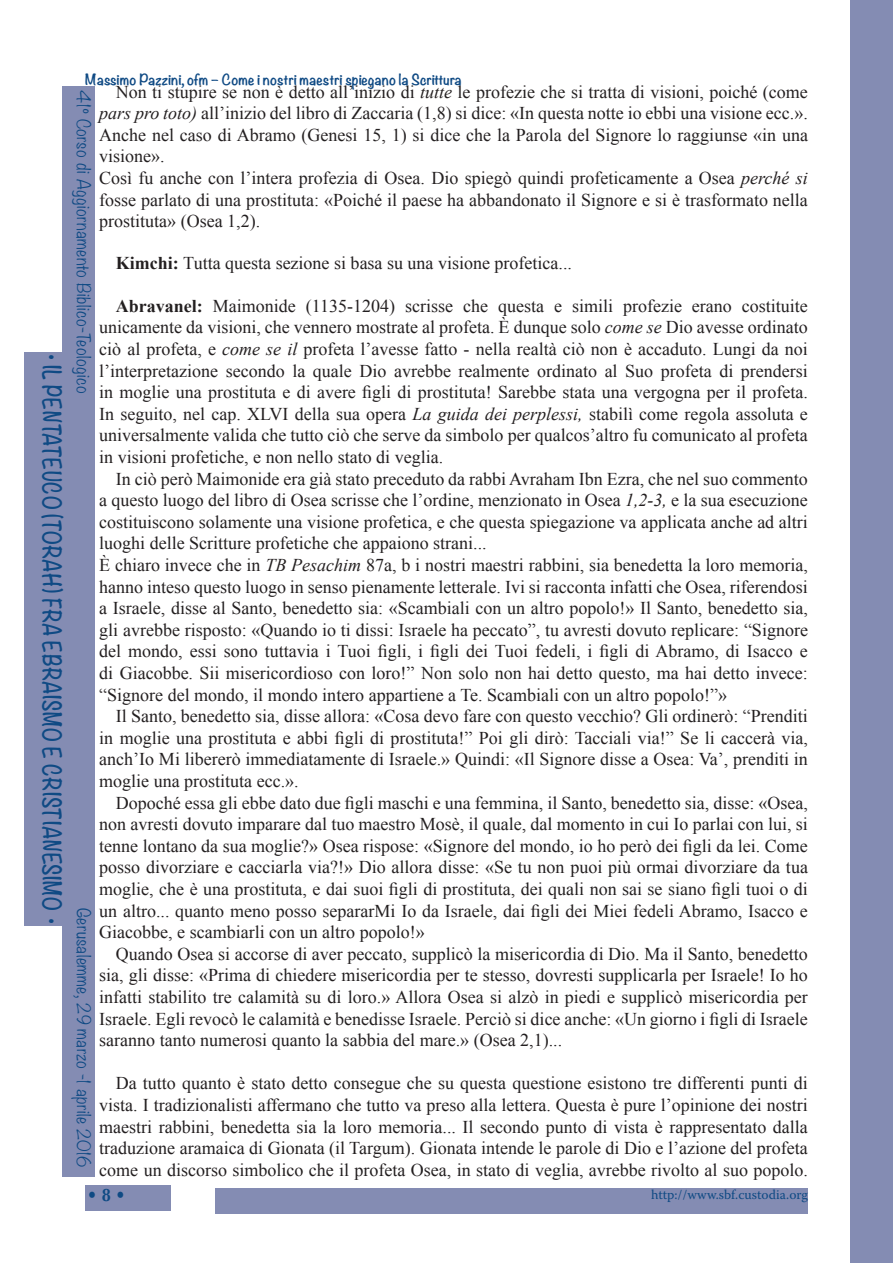
<style>
.page{position:relative;width:893px;height:1263px;background:#fff}
.page>*{position:absolute;margin:0;border:0;box-sizing:border-box;transform-origin:0 0}
.t1{font:700 22.5px "Noteworthy";letter-spacing:.025em;color:#0f4a84;scale:.8 1}
.t2{font:700 18.15px "Optima";color:#0f4a84;scale:.91 1}
.t3{font:18px/21.6px "Times New Roman";color:#231f20;text-align:justify}
.t4{font:300 16.5px "Noteworthy";letter-spacing:.025em;color:#0f4a84}
.t5{font:700 13.5px "Noteworthy";color:#0f4a84}
.t6{font:13.5px "Warnock Pro";color:#0f4a84}
.s1{font-style:italic}
.s2{font-weight:700}
</style>
<div class="page">
<div style="left:850px;top:0;width:43px;height:1263px;background:#848cb3"></div>
<div style="left:215px;top:1188px;width:593px;height:26px;background:#848cb3"></div>
<div style="left:85px;top:1185px;width:85px;height:26px;background:#848cb3"></div>
<div style="left:62px;top:86px;width:33px;height:1090px;background:#848cb3"></div>
<div style="left:25px;top:352px;width:46px;height:574px;background:#848cb3"></div>
<p class="t5" style="left:85px;top:68px;width:378px">Massimo Pazzini, ofm – Come i nostri maestri spiegano la Scrittura</p>
<p class="t4" style="left:98px;top:90px;width:305px;rotate:90deg">41º Corso di Aggiornamento Biblico-Teologico</p>
<p class="t3" style="left:99px;top:80px;width:710px;text-indent:16px">Non ti stupire se non è detto all’inizio di <span class="s1">tutte</span> le profezie che si tratta di visioni, poiché (come <span class="s1">pars pro toto)</span> all’inizio del libro di Zaccaria (1,8) si dice: «In questa notte io ebbi una visione ecc.».<br>Anche nel caso di Abramo (Genesi 15, 1) si dice che la Parola del Signore lo raggiunse «in una visione».</p>
<p class="t3" style="left:99px;top:167px;width:710px">Così fu anche con l’intera profezia di Osea. Dio spiegò quindi profeticamente a Osea <span class="s1">perché si </span>fosse parlato di una prostituta: «Poiché il paese ha abbandonato il Signore e si è trasformato nella prostituta» (Osea 1,2).</p>
<p class="t3" style="left:116px;top:251px;width:458px"><span class="s2">Kimchi:</span> Tutta questa sezione si basa su una visione profetica...</p>
<p class="t3" style="left:99px;top:295px;width:710px;text-indent:17px"><span class="s2">Abravanel:</span> Maimonide (1135‑1204) scrisse che questa e simili profezie erano costituite unicamente da visioni, che vennero mostrate al profeta. È dunque solo <span class="s1">come se</span> Dio avesse ordinato ciò al profeta, e <span class="s1">come se il</span> profeta l’avesse fatto ‑ nella realtà ciò non è accaduto. Lungi da noi l’interpretazione secondo la quale Dio avrebbe realmente ordinato al Suo profeta di prendersi in moglie una prostituta e di avere figli di prostituta! Sarebbe stata una vergogna per il profeta.<br>In seguito, nel cap. XLVI della sua opera <span class="s1">La guida dei perplessi,</span> stabilì come regola assoluta e universalmente valida che tutto ciò che serve da simbolo per qualcos’altro fu comunicato al profeta in visioni profetiche, e non nello stato di veglia.</p>
<p class="t3" style="left:99px;top:467px;width:710px;text-indent:16px">In ciò però Maimonide era già stato preceduto da rabbi Avraham Ibn Ezra, che nel suo commento a questo luogo del libro di Osea scrisse che l’ordine, menzionato in Osea <span class="s1">1,2‑3,</span> e la sua esecuzione costituiscono solamente una visione profetica, e che questa spiegazione va applicata anche ad altri luoghi delle Scritture profetiche che appaiono strani...</p>
<p class="t3" style="left:99px;top:554px;width:710px">È chiaro invece che in <span class="s1">TB Pesachim</span> 87a, b i nostri maestri rabbini, sia benedetta la loro memoria, hanno inteso questo luogo in senso pienamente letterale. Ivi si racconta infatti che Osea, riferendosi a Israele, disse al Santo, benedetto sia: «Scambiali con un altro popolo!» Il Santo, benedetto sia, gli avrebbe risposto: «Quando io ti dissi: Israele ha peccato”, tu avresti dovuto replicare: “Signore del mondo, essi sono tuttavia i Tuoi figli, i figli dei Tuoi fedeli, i figli di Abramo, di Isacco e di Giacobbe. Sii misericordioso con loro!” Non solo non hai detto questo, ma hai detto invece: “Signore del mondo, il mondo intero appartiene a Te. Scambiali con un altro popolo!”»</p>
<p class="t3" style="left:99px;top:705px;width:710px;text-indent:16px">Il Santo, benedetto sia, disse allora: «Cosa devo fare con questo vecchio? Gli ordinerò: “Prenditi in moglie una prostituta e abbi figli di prostituta!” Poi gli dirò: Tacciali via!” Se li caccerà via, anch’Io Mi libererò immediatamente di Israele.» Quindi: «Il Signore disse a Osea: Va’, prenditi in moglie una prostituta ecc.».</p>
<p class="t3" style="left:99px;top:791px;width:710px;text-indent:16px">Dopoché essa gli ebbe dato due figli maschi e una femmina, il Santo, benedetto sia, disse: «Osea, non avresti dovuto imparare dal tuo maestro Mosè, il quale, dal momento in cui Io parlai con lui, si tenne lontano da sua moglie?» Osea rispose: «Signore del mondo, io ho però dei figli da lei. Come posso divorziare e cacciarla via?!» Dio allora disse: «Se tu non puoi più ormai divorziare da tua moglie, che è una prostituta, e dai suoi figli di prostituta, dei quali non sai se siano figli tuoi o di un altro... quanto meno posso separarMi Io da Israele, dai figli dei Miei fedeli Abramo, Isacco e Giacobbe, e scambiarli con un altro popolo!»</p>
<p class="t3" style="left:99px;top:943px;width:710px;text-indent:16px">Quando Osea si accorse di aver peccato, supplicò la misericordia di Dio. Ma il Santo, benedetto sia, gli disse: «Prima di chiedere misericordia per te stesso, dovresti supplicarla per Israele! Io ho infatti stabilito tre calamità su di loro.» Allora Osea si alzò in piedi e supplicò misericordia per Israele. Egli revocò le calamità e benedisse Israele. Perciò si dice anche: «Un giorno i figli di Israele saranno tanto numerosi quanto la sabbia del mare.» (Osea 2,1)...</p>
<p class="t3" style="left:99px;top:1072px;width:710px;text-indent:16px">Da tutto quanto è stato detto consegue che su questa questione esistono tre differenti punti di vista. I tradizionalisti affermano che tutto va preso alla lettera. Questa è pure l’opinione dei nostri maestri rabbini, benedetta sia la loro memoria... Il secondo punto di vista è rappresentato dalla traduzione aramaica di Gionata (il Targum). Gionata intende le parole di Dio e l’azione del profeta come un discorso simbolico che il profeta Osea, in stato di veglia, avrebbe rivolto al suo popolo.</p>
<p class="t1" style="left:72px;top:354px;width:715px;rotate:90deg">• IL PENTATEUCO (TORAH) FRA EBRAISMO E CRISTIANESIMO •</p>
<p class="t4" style="left:98px;top:908px;width:261px;rotate:90deg">Gerusalemme, 29 marzo -1 aprile 2016</p>
<p class="t2" style="left:87px;top:1184px;width:44px">• 8 •</p>
<p class="t6" style="left:651px;top:1186px;width:158px">http://www.sbf.custodia.org</p>
</div>
